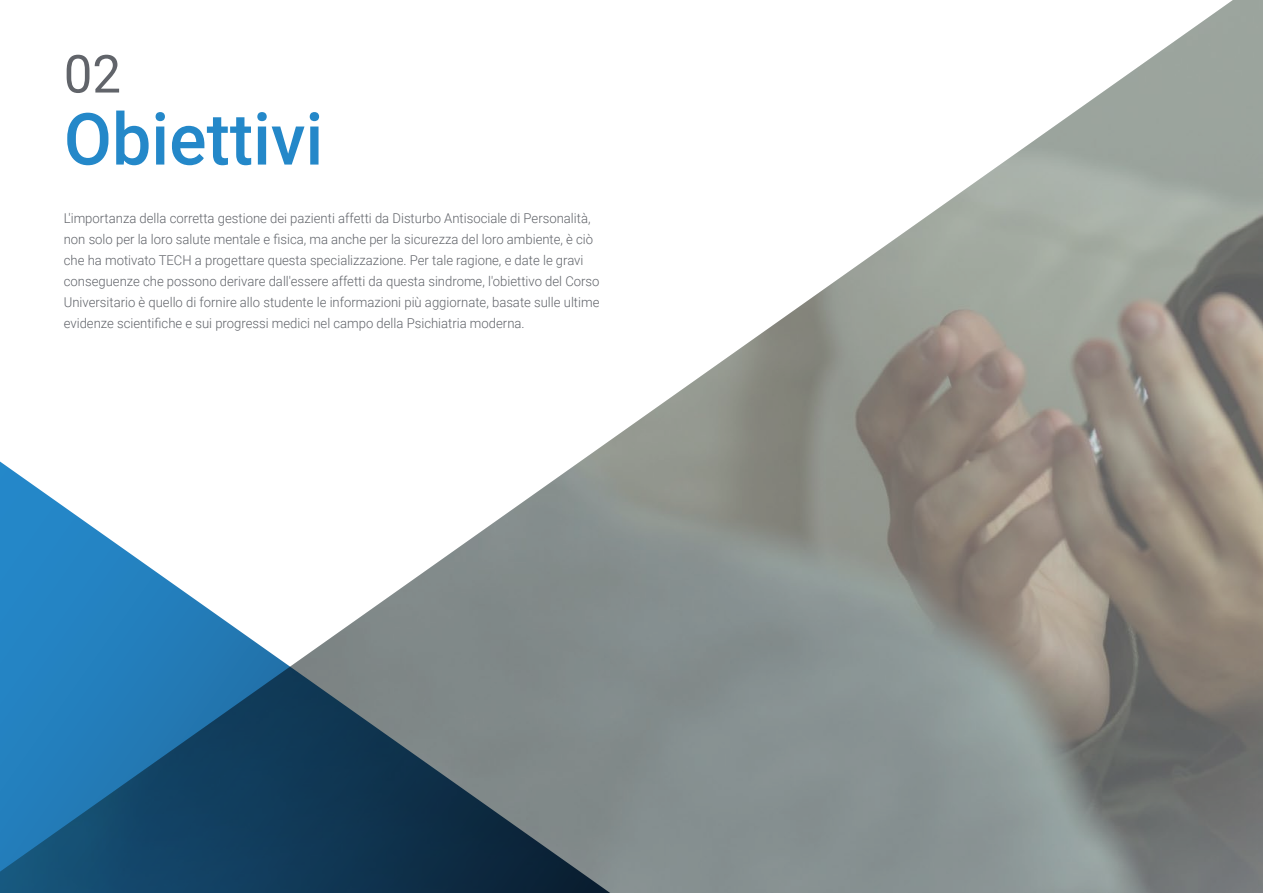
<style>
.page{position:relative;width:1263px;height:893px;background:#fff}
.page>*{position:absolute;margin:0;border:0;box-sizing:border-box;transform-origin:0 0}
.t1{font:500 72px "Roboto";color:#2488c9}
.t2{font:52.5px "Roboto";color:#61646a}
.t3{font:300 13.5px/21px "Roboto";color:#61646a}
</style>
<div class="page">
<img style="left:602px;top:0;width:661px;height:893px">
<svg style="left:0;top:446px;width:640px;height:447px"></svg>
<h2 class="t2" style="left:64px;top:37px;width:59px">02</h2>
<h1 class="t1" style="left:64px;top:89px;width:261px">Obiettivi</h1>
<p class="t3" style="left:64px;top:207px;width:537px">L'importanza della corretta gestione dei pazienti affetti da Disturbo Antisociale di Personalità, non solo per la loro salute mentale e fisica, ma anche per la sicurezza del loro ambiente, è ciò che ha motivato TECH a progettare questa specializzazione. Per tale ragione, e date le gravi conseguenze che possono derivare dall'essere affetti da questa sindrome, l'obiettivo del Corso Universitario è quello di fornire allo studente le informazioni più aggiornate, basate sulle ultime evidenze scientifiche e sui progressi medici nel campo della Psichiatria moderna.</p>
</div>
